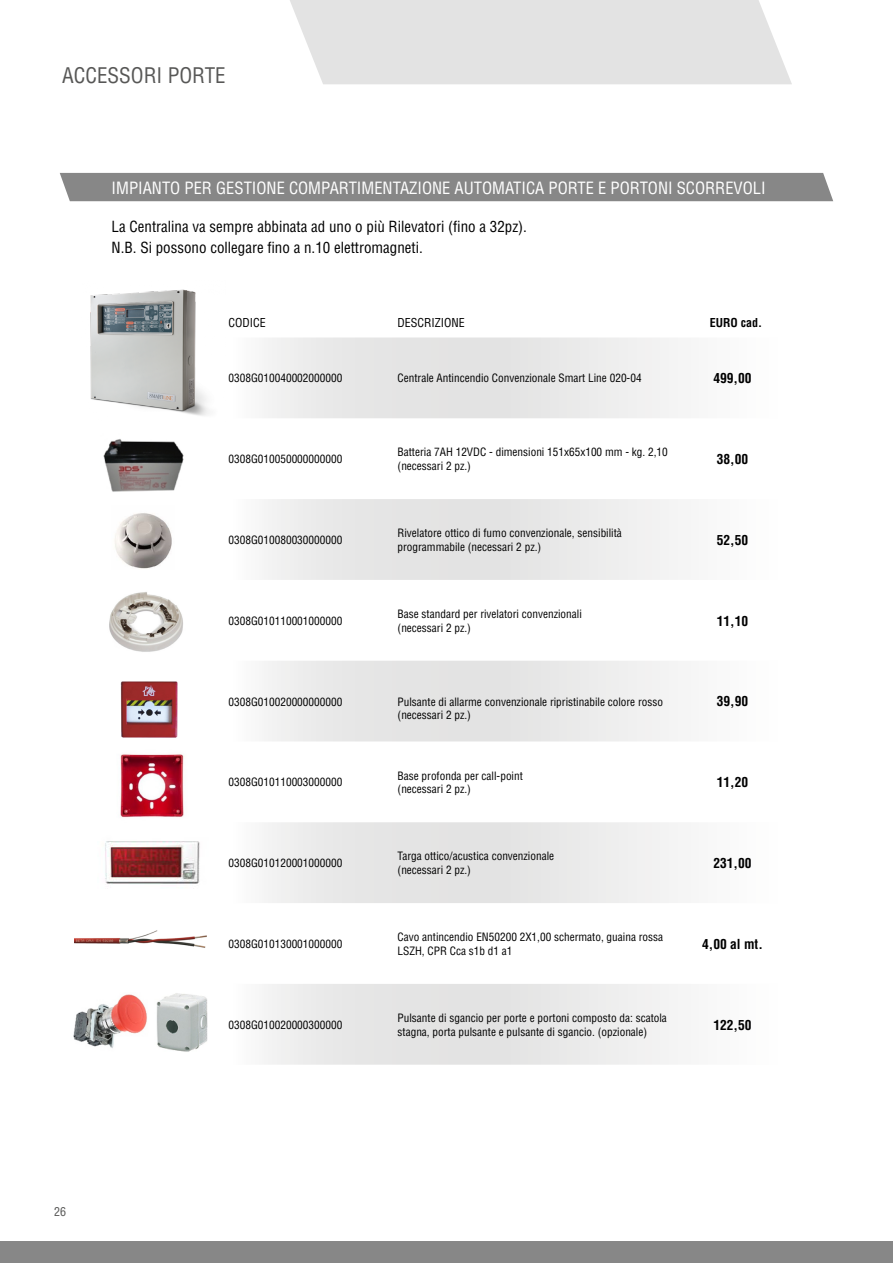
<style>
.page{position:relative;width:893px;height:1263px;background:#fff}
.page>*{position:absolute;margin:0;border:0;box-sizing:border-box;transform-origin:0 0}
.t1{font:condensed 21px "Helvetica";color:#575756}
.t2{font:condensed 16.5px "Helvetica";color:#fff}
.t3{font:condensed 15px/21px "Helvetica";color:#000}
.t4{font:700 condensed 13.5px "Helvetica";color:#000}
.t5{font:condensed 12px "Helvetica";color:#000}
.t6{font:700 condensed 12px "Helvetica";color:#000}
.t7{font:condensed 12px "Helvetica";color:#575756}
.t8{font:condensed 11.25px/13.5px "Helvetica";color:#000}
</style>
<div class="page">
<div style="left:0;top:1242px;width:893px;height:21px;background:#878787"></div>
<div style="left:60px;top:173px;width:773px;height:28px;background:#878787"></div>
<div style="left:290px;top:0;width:502px;height:84px;background:#e3e3e3"></div>
<svg style="left:264px;top:337px;width:414px;height:728px"></svg>
<img style="left:90px;top:289px;width:119px;height:127px">
<img style="left:103px;top:439px;width:81px;height:53px">
<img style="left:114px;top:513px;width:58px;height:56px">
<img style="left:109px;top:592px;width:74px;height:60px">
<img style="left:120px;top:754px;width:64px;height:64px">
<img style="left:120px;top:681px;width:58px;height:57px">
<img style="left:105px;top:841px;width:95px;height:43px">
<img style="left:75px;top:930px;width:132px;height:18px">
<img style="left:73px;top:993px;width:135px;height:59px">
<h1 class="t1" style="left:62px;top:63px;width:165px">ACCESSORI PORTE</h1>
<h2 class="t2" style="left:112px;top:178px;width:656px">IMPIANTO PER GESTIONE COMPARTIMENTAZIONE AUTOMATICA PORTE E PORTONI SCORREVOLI</h2>
<h3 class="t3" style="left:112px;top:216px;width:417px">La Centralina va sempre abbinata ad uno o più Rilevatori (fino a 32pz).<br>N.B. Si possono collegare fino a n.10 elettromagneti.</h3>
<p class="t5" style="left:229px;top:315px;width:39px">CODICE</p>
<p class="t5" style="left:398px;top:315px;width:69px">DESCRIZIONE</p>
<p class="t6" style="left:710px;top:315px;width:54px">EURO cad.</p>
<p class="t8" style="left:229px;top:371px;width:115px">0308G010040002000000</p>
<p class="t8" style="left:398px;top:371px;width:246px">Centrale Antincendio Convenzionale Smart Line 020-04</p>
<p class="t4" style="left:713px;top:370px;width:40px">499,00</p>
<p class="t8" style="left:229px;top:452px;width:115px">0308G010050000000000</p>
<p class="t8" style="left:398px;top:445px;width:272px">Batteria 7AH 12VDC - dimensioni 151x65x100 mm - kg. 2,10 (necessari 2 pz.)</p>
<p class="t4" style="left:717px;top:451px;width:33px">38,00</p>
<p class="t8" style="left:229px;top:533px;width:115px">0308G010080030000000</p>
<p class="t8" style="left:398px;top:526px;width:226px">Rivelatore ottico di fumo convenzionale, sensibilità programmabile (necessari 2 pz.)</p>
<p class="t4" style="left:717px;top:531px;width:33px">52,50</p>
<p class="t8" style="left:229px;top:614px;width:115px">0308G010110001000000</p>
<p class="t8" style="left:398px;top:607px;width:186px">Base standard per rivelatori convenzionali (necessari 2 pz.)</p>
<p class="t4" style="left:717px;top:612px;width:33px">11,10</p>
<p class="t8" style="left:229px;top:695px;width:115px">0308G010020000000000</p>
<p class="t8" style="left:398px;top:695px;width:267px">Pulsante di allarme convenzionale ripristinabile colore rosso (necessari 2 pz.)</p>
<p class="t4" style="left:717px;top:693px;width:33px">39,90</p>
<p class="t8" style="left:229px;top:775px;width:115px">0308G010110003000000</p>
<p class="t8" style="left:398px;top:769px;width:127px">Base profonda per call-point (necessari 2 pz.)</p>
<p class="t4" style="left:717px;top:774px;width:33px">11,20</p>
<p class="t8" style="left:229px;top:856px;width:115px">0308G010120001000000</p>
<p class="t8" style="left:398px;top:849px;width:158px">Targa ottico/acustica convenzionale (necessari 2 pz.)</p>
<p class="t4" style="left:713px;top:855px;width:40px">231,00</p>
<p class="t8" style="left:229px;top:937px;width:115px">0308G010130001000000</p>
<p class="t8" style="left:398px;top:930px;width:267px">Cavo antincendio EN50200 2X1,00 schermato, guaina rossa<br>LSZH, CPR Cca s1b d1 a1</p>
<p class="t4" style="left:702px;top:935px;width:62px">4,00 al mt.</p>
<p class="t7" style="left:54px;top:1204px;width:13px">26</p>
<p class="t8" style="left:229px;top:1018px;width:115px">0308G010020000300000</p>
<p class="t8" style="left:398px;top:1011px;width:271px">Pulsante di sgancio per porte e portoni composto da: scatola stagna, porta pulsante e pulsante di sgancio. (opzionale)</p>
<p class="t4" style="left:713px;top:1016px;width:40px">122,50</p>
</div>
